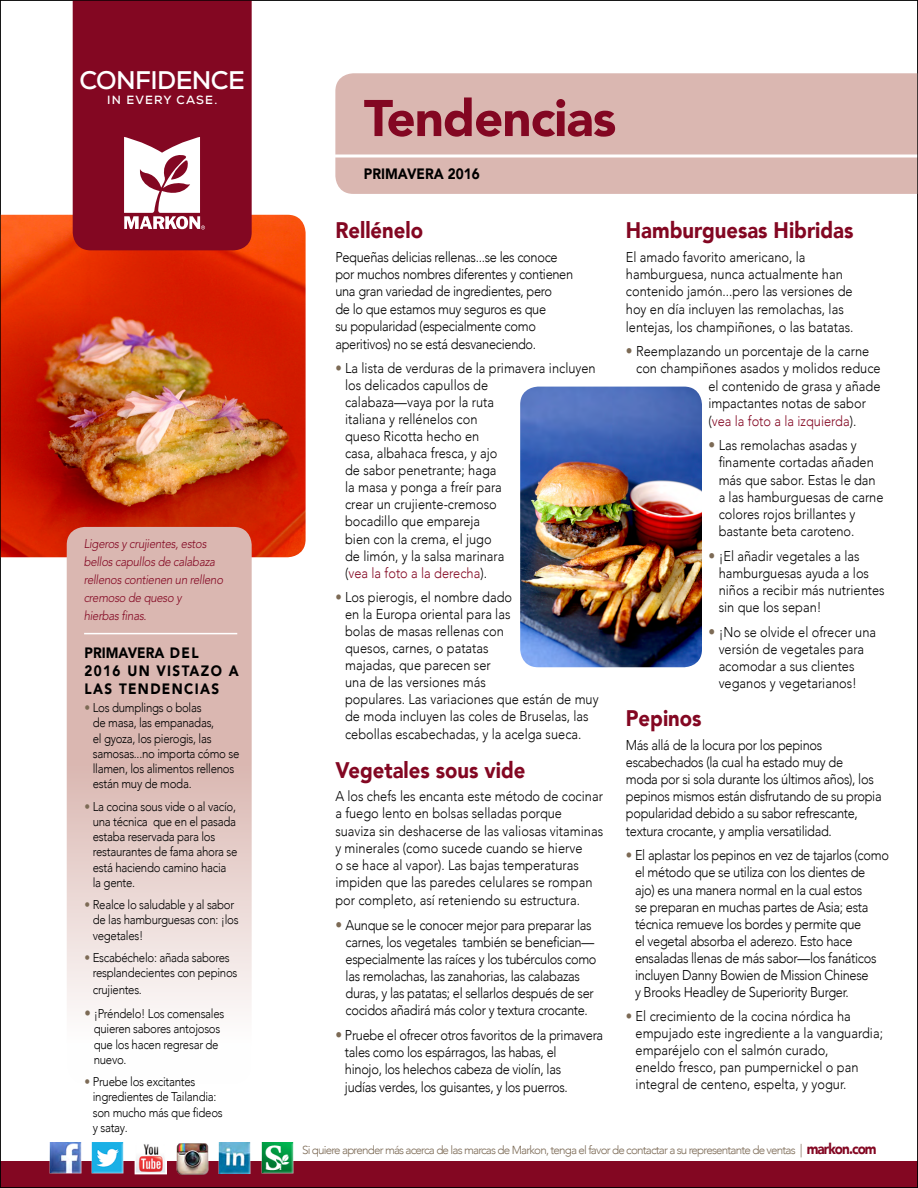
<style>
.page{position:relative;width:918px;height:1188px;background:#fff}
.page>*{position:absolute;margin:0;border:0;box-sizing:border-box;transform-origin:0 0}
.t1{font:900 51px "Avenir LT Com";letter-spacing:-.02em;color:#830722}
.t2{font:700 25.5px "Nexa";letter-spacing:-.025em;color:#fff}
.t3{font:900 22.5px "Avenir LT Com";color:#830722;scale:.9 1}
.t4{font:900 15px/18px "Avenir LT Com";letter-spacing:.1em;color:#000;scale:.9 1}
.t5{font:900 15px "Avenir LT Com";color:#000;scale:.9 1}
.t6{font:300 14.25px/17.1px "Avenir LT Com";color:#000;scale:.9 1}
.t7{font:300 14.25px/17.1px "Avenir LT Com";letter-spacing:-.025em;color:#000;scale:.9 1}
.t8{font:300 14.25px "Avenir LT Com";color:#830722;scale:.9 1}
.t9{font:300 12.75px/15.3px "Avenir LT Com";letter-spacing:-.025em;color:#000;scale:.9 1}
.t10{font:italic 300 12.75px/18px "Avenir LT Std";letter-spacing:-.025em;color:#830722;scale:.9 1}
.t11{font:700 11.85px "Nexa";letter-spacing:.1em;color:#fff}
.t12{font:300 11.7px "Avenir LT Com";letter-spacing:-.07em;color:#7c6a55}
.s1{color:#7c6a55}
.s2{font-size:14.25px;color:#7c6a55}
.s3{color:#830722}
.s4{font-size:15px;color:#7c6a55}
.s5{color:#000}
.s6{font-size:13.5px}
.s7{font-weight:900;font-size:15px;color:#830722}
</style>
<div class="page">
<div style="left:0;top:1161px;width:918px;height:27px;background:#830722"></div>
<img style="left:49px;top:1142px;width:32px;height:32px">
<img style="left:92px;top:1142px;width:32px;height:32px">
<img style="left:134px;top:1144px;width:32px;height:30px">
<img style="left:219px;top:1142px;width:32px;height:31px">
<img style="left:261px;top:1142px;width:32px;height:32px">
<img style="left:177px;top:1143px;width:32px;height:31px">
<div style="left:335px;top:73px;width:581px;height:121px;background:#dab7b1"></div>
<img style="left:2px;top:215px;width:304px;height:342px">
<div style="left:73px;top:2px;width:179px;height:248px;background:#830722"></div>
<svg style="left:335px;top:154px;width:581px;height:4px"></svg>
<svg style="left:67px;top:527px;width:185px;height:558px"></svg>
<hr style="left:84px;top:633px;width:153px;height:1px;background:#fff">
<img style="left:520px;top:387px;width:182px;height:280px">
<svg style="left:124px;top:137px;width:81px;height:93px"></svg>
<h2 class="t2" style="left:79px;top:64px;width:167px">CONFIDENCE</h2>
<p class="t11" style="left:107px;top:92px;width:112px">IN EVERY CASE.</p>
<p class="t10" style="left:84px;top:535px;width:157px">Ligeros y crujientes, estos bellos capullos de calabaza rellenos contienen un relleno cremoso de queso y<br>hierbas finas.</p>
<p class="t4" style="left:85px;top:644px;width:173px">PRIMAVERA DEL<br>2016 UN VISTAZO A<br>LAS TENDENCIAS</p>
<p class="t9" style="left:93px;top:700px;width:164px;text-indent:-8px"><span class="s1">•</span> Los dumplings o bolas<br>de masa, las empanadas,<br>el gyoza, los pierogis, las samosas...no importa cómo se llamen, los alimentos rellenos están muy de moda.</p>
<p class="t9" style="left:93px;top:799px;width:162px;text-indent:-8px"><span class="s1">•</span> La cocina sous vide o al vacío, una técnica que en el pasada estaba reservada para los restaurantes de fama ahora se está haciendo camino hacia la gente.</p>
<p class="t9" style="left:93px;top:897px;width:164px;text-indent:-8px"><span class="s1">•</span> Realce lo saludable y al sabor de las hamburguesas con: ¡los vegetales!</p>
<p class="t9" style="left:93px;top:950px;width:162px;text-indent:-8px"><span class="s1">•</span> Escabéchelo: añada sabores resplandecientes con pepinos</p>
<p class="t9" style="left:93px;top:982px;width:56px">crujientes.</p>
<p class="t9" style="left:94px;top:1006px;width:147px;text-indent:-9px"><span class="s2">•</span> ¡Préndelo! Los comensales quieren sabores antojosos que los hacen regresar de nuevo.</p>
<p class="t9" style="left:93px;top:1074px;width:146px;text-indent:-8px"><span class="s1">•</span> Pruebe los excitantes ingredientes de Tailandia: son mucho más que fideos y satay.</p>
<h1 class="t1" style="left:364px;top:87px;width:254px">Tendencias</h1>
<p class="t5" style="left:364px;top:164px;width:130px">PRIMAVERA 2016</p>
<h3 class="t3" style="left:335px;top:217px;width:99px">Rellénelo</h3>
<p class="t7" style="left:335px;top:249px;width:266px">Pequeñas delicias rellenas...se les conoce por muchos nombres diferentes y contienen una gran variedad de ingredientes, pero<br>de lo que estamos muy seguros es que<br>su popularidad (especialmente como aperitivos) no se está desvaneciendo.</p>
<p class="t6" style="left:345px;top:359px;width:280px;text-indent:-10px"><span class="s1">•</span> La lista de verduras de la primavera incluyen los delicados capullos de<br>calabaza—vaya por la ruta<br>italiana y rellénelos con<br>queso Ricotta hecho en<br>casa, albahaca fresca, y ajo<br>de sabor penetrante; haga<br>la masa y ponga a freír para<br>crear un crujiente-cremoso<br>bocadillo que empareja<br>bien con la crema, el jugo<br>de limón, y la salsa marinara<br>(<span class="s3">vea la foto a la derecha</span>).</p>
<p class="t6" style="left:345px;top:588px;width:283px;text-indent:-10px"><span class="s1">•</span> Los pierogis, el nombre dado<br>en la Europa oriental para las<br>bolas de masas rellenas con<br>quesos, carnes, o patatas<br>majadas, que parecen ser<br>una de las versiones más<br>populares. Las variaciones que están de muy de moda incluyen las coles de Bruselas, las cebollas escabechadas, y la acelga sueca.</p>
<h3 class="t3" style="left:335px;top:756px;width:213px">Vegetales sous vide</h3>
<p class="t6" style="left:335px;top:788px;width:299px">A los chefs les encanta este método de cocinar a fuego lento en bolsas selladas porque suaviza sin deshacerse de las valiosas vitaminas y minerales (como sucede cuando se hierve<br>o se hace al vapor). Las bajas temperaturas impiden que las paredes celulares se rompan por completo, así reteniendo su estructura.</p>
<p class="t7" style="left:346px;top:916px;width:280px;text-indent:-10px"><span class="s4">•</span> Aunque se le conocer mejor para preparar las carnes, los vegetales también se benefician— especialmente las raíces y los tubérculos como las remolachas, las zanahorias, las calabazas duras, y las patatas; el sellarlos después de ser cocidos añadirá más color y textura crocante.</p>
<p class="t7" style="left:345px;top:1026px;width:289px;text-indent:-10px"><span class="s4">•</span> Pruebe el ofrecer otros favoritos de la primavera tales como los espárragos, las habas, el<br>hinojo, los helechos cabeza de violín, las<br>judías verdes, los guisantes, y los puerros.</p>
<h3 class="t3" style="left:626px;top:217px;width:254px">Hamburguesas Hibridas</h3>
<p class="t6" style="left:626px;top:249px;width:254px">El amado favorito americano, la hamburguesa, nunca actualmente han contenido jamón...pero las versiones de hoy en día incluyen las remolachas, las lentejas, los champiñones, o las batatas.</p>
<p class="t6" style="left:626px;top:343px;width:272px"><span class="s4">•</span> Reemplazando un porcentaje de la carne</p>
<p class="t6" style="left:636px;top:360px;width:273px">con champiñones asados y molidos reduce</p>
<p class="t6" style="left:708px;top:377px;width:193px">el contenido de grasa y añade</p>
<p class="t6" style="left:708px;top:394px;width:177px">impactantes notas de sabor</p>
<p class="t8" style="left:708px;top:412px;width:166px"><span class="s5">(</span>vea la foto a la izquierda<span class="s5">).</span></p>
<p class="t6" style="left:719px;top:437px;width:185px;text-indent:-10px"><span class="s4">•</span> Las remolachas asadas y finamente cortadas añaden más que sabor. Estas le dan a las hamburguesas de carne colores rojos brillantes y bastante beta caroteno.</p>
<p class="t6" style="left:719px;top:547px;width:186px;text-indent:-10px"><span class="s4">•</span> ¡El añadir vegetales a las hamburguesas ayuda a los niños a recibir más nutrientes sin que los sepan!</p>
<p class="t6" style="left:719px;top:623px;width:177px;text-indent:-10px"><span class="s4">•</span> ¡No se olvide el ofrecer una versión de vegetales para acomodar a sus clientes veganos y vegetarianos!</p>
<h3 class="t3" style="left:626px;top:705px;width:86px">Pepinos</h3>
<p class="t7" style="left:626px;top:737px;width:286px">Más allá de la locura por los pepinos escabechados (la cual ha estado muy de<br>moda por si sola durante los últimos años), los pepinos mismos están disfrutando de su propia popularidad debido a su sabor refrescante, textura crocante, y amplia versatilidad.</p>
<p class="t7" style="left:635px;top:847px;width:284px;text-indent:-9px"><span class="s1">•</span> El aplastar los pepinos en vez de tajarlos (como el método que se utiliza con los dientes de<br>ajo) es una manera normal en la cual estos<br>se preparan en muchas partes de Asia; esta técnica remueve los bordes y permite que<br>el vegetal absorba el aderezo. Esto hace ensaladas llenas de más sabor—los fanáticos incluyen Danny Bowien de Mission Chinese<br>y Brooks Headley de Superiority Burger.</p>
<p class="t6" style="left:636px;top:1008px;width:276px;text-indent:-10px"><span class="s1">•</span> El crecimiento de la cocina nórdica ha empujado este ingrediente a la vanguardia; emparéjelo con el salmón curado,<br>eneldo fresco, pan pumpernickel o pan integral de centeno, espelta, y yogur.</p>
<p class="t12" style="left:302px;top:1143px;width:576px">Si quiere aprender más acerca de las marcas de Markon, tenga el favor de contactar a su representante de ventas <span class="s6">|</span> <span class="s7">markon.com</span></p>
</div>
